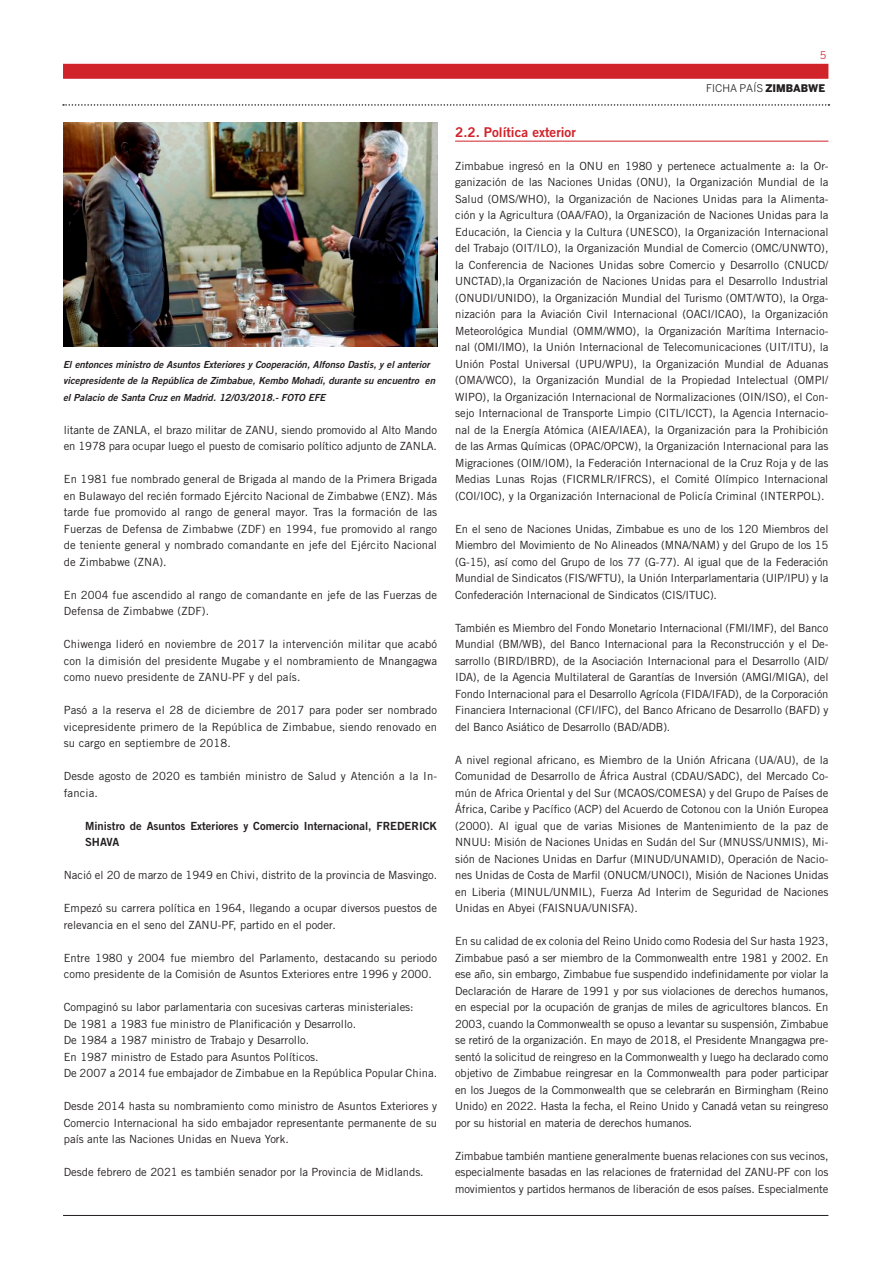
<style>
.page{position:relative;width:893px;height:1263px;background:#fff}
.page>*{position:absolute;margin:0;border:0;box-sizing:border-box;transform-origin:0 0}
.TITULO_2º_NIVEL{font:13.5px "Trade Gothic LT Std Bd 2";color:#d1232a}
.TEXTO_NORMAL{font:11.25px/16.5px "Trade Gothic LT Std";color:#231f20;text-align:justify}
.TITULO_4º_NIVEL{font:11.25px/16.5px "Trade Gothic LT Std Bd 2";color:#231f20}
.t1{font:10.5px "Benton Sans";color:#231f20}
.t2{font:10.5px "Benton Sans";color:#d1232a}
.TEXTO_PIE_DE_FOTO{font:9.75px/16.5px "Trade Gothic LT Std Bd 2 Obl";color:#231f20}
.s1{font-weight:900}
</style>
<div class="page">
<div style="left:63px;top:64px;width:765px;height:15px;background:#d1232a"></div>
<hr style="left:63px;top:1215px;width:765px;height:1px;background:#231f20">
<svg style="left:63px;top:104px;width:766px;height:2px"></svg>
<hr style="left:455px;top:141px;width:373px;height:1px;background:#d1232a">
<img style="left:63px;top:122px;width:374px;height:224px">
<p class="TEXTO_PIE_DE_FOTO" style="left:63px;top:356px;width:374px">El entonces ministro de Asuntos Exteriores y Cooperación, Alfonso Dastis, y el anterior vicepresidente de la República de Zimbabue, Kembo Mohadi, durante su encuentro en el Palacio de Santa Cruz en Madrid. 12/03/2018.- FOTO EFE</p>
<p class="TEXTO_NORMAL" style="left:64px;top:421px;width:375px">litante de ZANLA, el brazo militar de ZANU, siendo promovido al Alto Mando en 1978 para ocupar luego el puesto de comisario político adjunto de ZANLA.</p>
<p class="TEXTO_NORMAL" style="left:64px;top:471px;width:375px">En 1981 fue nombrado general de Brigada al mando de la Primera Brigada en Bulawayo del recién formado Ejército Nacional de Zimbabwe (ENZ). Más tarde fue promovido al rango de general mayor. Tras la formación de las Fuerzas de Defensa de Zimbabwe (ZDF) en 1994, fue promovido al rango de teniente general y nombrado comandante en jefe del Ejército Nacional de Zimbabwe (ZNA).</p>
<p class="TEXTO_NORMAL" style="left:64px;top:586px;width:375px">En 2004 fue ascendido al rango de comandante en jefe de las Fuerzas de<br>Defensa de Zimbabwe (ZDF).</p>
<p class="TEXTO_NORMAL" style="left:64px;top:636px;width:375px">Chiwenga lideró en noviembre de 2017 la intervención militar que acabó con la dimisión del presidente Mugabe y el nombramiento de Mnangagwa como nuevo presidente de ZANU-PF y del país.</p>
<p class="TEXTO_NORMAL" style="left:64px;top:702px;width:375px">Pasó a la reserva el 28 de diciembre de 2017 para poder ser nombrado vicepresidente primero de la República de Zimbabue, siendo renovado en su cargo en septiembre de 2018.</p>
<p class="TEXTO_NORMAL" style="left:64px;top:768px;width:375px">Desde agosto de 2020 es también ministro de Salud y Atención a la In&shy;fancia.</p>
<p class="TITULO_4º_NIVEL" style="left:85px;top:817px;width:354px">Ministro de Asuntos Exteriores y Comercio Internacional, FREDERICK<br>SHAVA</p>
<p class="TEXTO_NORMAL" style="left:64px;top:867px;width:375px">Nació el 20 de marzo de 1949 en Chivi, distrito de la provincia de Masvingo.</p>
<p class="TEXTO_NORMAL" style="left:64px;top:900px;width:375px">Empezó su carrera política en 1964, llegando a ocupar diversos puestos de relevancia en el seno del ZANU-PF, partido en el poder.</p>
<p class="TEXTO_NORMAL" style="left:64px;top:949px;width:375px">Entre 1980 y 2004 fue miembro del Parlamento, destacando su periodo como presidente de la Comisión de Asuntos Exteriores entre 1996 y 2000.</p>
<p class="TEXTO_NORMAL" style="left:64px;top:999px;width:351px">Compaginó su labor parlamentaria con sucesivas carteras ministeriales:</p>
<p class="TEXTO_NORMAL" style="left:64px;top:1015px;width:294px">De 1981 a 1983 fue ministro de Planificación y Desarrollo.</p>
<p class="TEXTO_NORMAL" style="left:64px;top:1032px;width:247px">De 1984 a 1987 ministro de Trabajo y Desarrollo.</p>
<p class="TEXTO_NORMAL" style="left:64px;top:1048px;width:256px">En 1987 ministro de Estado para Asuntos Políticos.</p>
<p class="TEXTO_NORMAL" style="left:64px;top:1065px;width:375px">De 2007 a 2014 fue embajador de Zimbabue en la República Popular China.</p>
<p class="TEXTO_NORMAL" style="left:64px;top:1098px;width:375px">Desde 2014 hasta su nombramiento como ministro de Asuntos Exteriores y Comercio Internacional ha sido embajador representante permanente de su país ante las Naciones Unidas en Nueva York.</p>
<p class="TEXTO_NORMAL" style="left:64px;top:1164px;width:361px">Desde febrero de 2021 es también senador por la Provincia de Midlands.</p>
<p class="t2" style="left:820px;top:49px;width:8px">5</p>
<p class="t1" style="left:706px;top:82px;width:121px">FICHA PAÍS <span class="s1">ZIMBABWE</span></p>
<p class="TITULO_2º_NIVEL" style="left:455px;top:123px;width:122px">2.2. Política exterior</p>
<p class="TEXTO_NORMAL" style="left:455px;top:157px;width:375px">Zimbabue ingresó en la ONU en 1980 y pertenece actualmente a: la Or&shy;ganización de las Naciones Unidas (ONU), la Organización Mundial de la Salud (OMS/WHO), la Organización de Naciones Unidas para la Alimenta&shy;ción y la Agricultura (OAA/FAO), la Organización de Naciones Unidas para la Educación, la Ciencia y la Cultura (UNESCO), la Organización Internacional del Trabajo (OIT/ILO), la Organización Mundial de Comercio (OMC/UNWTO), la Conferencia de Naciones Unidas sobre Comercio y Desarrollo (CNUCD/ UNCTAD),la Organización de Naciones Unidas para el Desarrollo Industrial (ONUDI/UNIDO), la Organización Mundial del Turismo (OMT/WTO), la Orga&shy;nización para la Aviación Civil Internacional (OACI/ICAO), la Organización Meteorológica Mundial (OMM/WMO), la Organización Marítima Internacio&shy;nal (OMI/IMO), la Unión Internacional de Telecomunicaciones (UIT/ITU), la Unión Postal Universal (UPU/WPU), la Organización Mundial de Aduanas (OMA/WCO), la Organización Mundial de la Propiedad Intelectual (OMPI/ WIPO), la Organización Internacional de Normalizaciones (OIN/ISO), el Con&shy;sejo Internacional de Transporte Limpio (CITL/ICCT), la Agencia Internacio&shy;nal de la Energía Atómica (AIEA/IAEA), la Organización para la Prohibición de las Armas Químicas (OPAC/OPCW), la Organización Internacional para las Migraciones (OIM/IOM), la Federación Internacional de la Cruz Roja y de las Medias Lunas Rojas (FICRMLR/IFRCS), el Comité Olímpico Internacional (COI/IOC), y la Organización Internacional de Policía Criminal (INTERPOL).</p>
<p class="TEXTO_NORMAL" style="left:455px;top:520px;width:375px">En el seno de Naciones Unidas, Zimbabue es uno de los 120 Miembros del Miembro del Movimiento de No Alineados (MNA/NAM) y del Grupo de los 15 (G-15), así como del Grupo de los 77 (G-77). Al igual que de la Federación Mundial de Sindicatos (FIS/WFTU), la Unión Interparlamentaria (UIP/IPU) y la Confederación Internacional de Sindicatos (CIS/ITUC).</p>
<p class="TEXTO_NORMAL" style="left:455px;top:619px;width:375px">También es Miembro del Fondo Monetario Internacional (FMI/IMF), del Banco Mundial (BM/WB), del Banco Internacional para la Reconstrucción y el De&shy;sarrollo (BIRD/IBRD), de la Asociación Internacional para el Desarrollo (AID/ IDA), de la Agencia Multilateral de Garantías de Inversión (AMGI/MIGA), del Fondo Internacional para el Desarrollo Agrícola (FIDA/IFAD), de la Corporación Financiera Internacional (CFI/IFC), del Banco Africano de Desarrollo (BAFD) y del Banco Asiático de Desarrollo (BAD/ADB).</p>
<p class="TEXTO_NORMAL" style="left:455px;top:751px;width:375px">A nivel regional africano, es Miembro de la Unión Africana (UA/AU), de la Comunidad de Desarrollo de África Austral (CDAU/SADC), del Mercado Co&shy;mún de Africa Oriental y del Sur (MCAOS/COMESA) y del Grupo de Países de África, Caribe y Pacífico (ACP) del Acuerdo de Cotonou con la Unión Europea (2000). Al igual que de varias Misiones de Mantenimiento de la paz de NNUU: Misión de Naciones Unidas en Sudán del Sur (MNUSS/UNMIS), Mi&shy;sión de Naciones Unidas en Darfur (MINUD/UNAMID), Operación de Nacio&shy;nes Unidas de Costa de Marfil (ONUCM/UNOCI), Misión de Naciones Unidas en Liberia (MINUL/UNMIL), Fuerza Ad Interim de Seguridad de Naciones Unidas en Abyei (FAISNUA/UNISFA).</p>
<p class="TEXTO_NORMAL" style="left:455px;top:933px;width:375px">En su calidad de ex colonia del Reino Unido como Rodesia del Sur hasta 1923, Zimbabue pasó a ser miembro de la Commonwealth entre 1981 y 2002. En ese año, sin embargo, Zimbabue fue suspendido indefinidamente por violar la Declaración de Harare de 1991 y por sus violaciones de derechos humanos, en especial por la ocupación de granjas de miles de agricultores blancos. En 2003, cuando la Commonwealth se opuso a levantar su suspensión, Zimbabue se retiró de la organización. En mayo de 2018, el Presidente Mnangagwa pre&shy;sentó la solicitud de reingreso en la Commonwealth y luego ha declarado como objetivo de Zimbabue reingresar en la Commonwealth para poder participar en los Juegos de la Commonwealth que se celebrarán en Birmingham (Reino Unido) en 2022. Hasta la fecha, el Reino Unido y Canadá vetan su reingreso por su historial en materia de derechos humanos.</p>
<p class="TEXTO_NORMAL" style="left:455px;top:1147px;width:375px">Zimbabue también mantiene generalmente buenas relaciones con sus vecinos, especialmente basadas en las relaciones de fraternidad del ZANU-PF con los movimientos y partidos hermanos de liberación de esos países. Especialmente</p>
</div>
